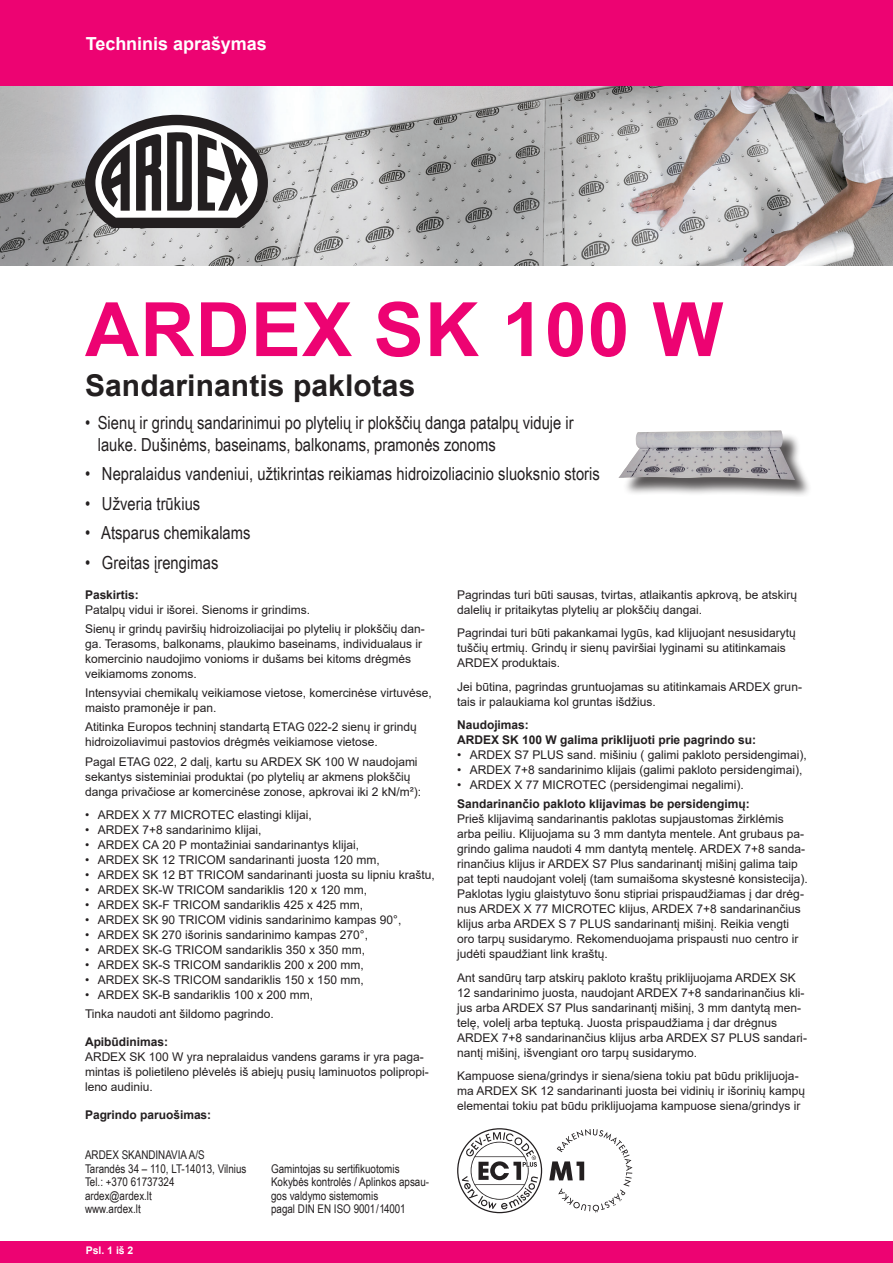
<style>
.page{position:relative;width:893px;height:1263px;background:#fff}
.page>*{position:absolute;margin:0;border:0;box-sizing:border-box;transform-origin:0 0}
.Titel{font:700 75px "Arial";letter-spacing:.015em;color:#ed0372}
.Untertitel{font:700 30px "Arial";letter-spacing:.005em;color:#231f20}
.t1{font:18px/21.6px "Arial Narrow";letter-spacing:.005em;color:#231f20}
.Fliesstext{font:700 18px "Arial";color:#fff}
.Fliesstext-2{font:12px/15px "Arial";color:#231f20}
.t2{font:12px/13.5px "Arial Narrow";color:#231f20}
.Fliesstext-3{font:700 12px "Arial";color:#231f20}
.Subheads{font:700 12px "Arial";color:#231f20}
.Fliesstext-4{font:700 10.5px "Arial";color:#fff}
</style>
<div class="page">
<img style="left:0;top:85px;width:893px;height:180px">
<div style="left:0;top:1242px;width:893px;height:21px;background:#ed0372"></div>
<div style="left:0;top:0;width:893px;height:85px;background:#ed0372"></div>
<svg style="left:85px;top:115px;width:183px;height:113px"></svg>
<div style="left:622px;top:433px;width:190px;height:65px;background:#231f20;opacity:.75"></div>
<img style="left:618px;top:430px;width:177px;height:50px">
<svg style="left:457px;top:1128px;width:85px;height:85px"></svg>
<svg style="left:549px;top:1129px;width:83px;height:83px"></svg>
<p class="Fliesstext" style="left:86px;top:31px;width:183px">Techninis aprašymas</p>
<p class="Titel" style="left:85px;top:277px;width:640px">ARDEX SK 100 W</p>
<p class="Untertitel" style="left:85px;top:364px;width:332px">Sandarinantis paklotas</p>
<p class="t1" style="left:98px;top:411px;width:477px;text-indent:-13px">• Sienų ir grindų sandarinimui po plytelių ir plokščių danga patalpų viduje ir lauke. Dušinėms, baseinams, balkonams, pramonės zonoms</p>
<p class="t1" style="left:85px;top:462px;width:516px">• Nepralaidus vandeniui, užtikrintas reikiamas hidroizoliacinio sluoksnio storis</p>
<p class="t1" style="left:85px;top:492px;width:117px">• Užveria trūkius</p>
<p class="t1" style="left:85px;top:521px;width:167px">• Atsparus chemikalams</p>
<p class="t1" style="left:85px;top:551px;width:135px">• Greitas įrengimas</p>
<p class="Subheads" style="left:85px;top:586px;width:55px">Paskirtis:</p>
<p class="Fliesstext-2" style="left:85px;top:602px;width:226px">Patalpų vidui ir išorei. Sienoms ir grindims.</p>
<p class="Fliesstext-2" style="left:85px;top:621px;width:341px">Sienų ir grindų paviršių hidroizoliacijai po plytelių ir plokščių dan&shy;ga. Terasoms, balkonams, plaukimo baseinams, individualaus ir komercinio naudojimo vonioms ir dušams bei kitoms drėgmės veikiamoms zonoms.</p>
<p class="Fliesstext-2" style="left:85px;top:685px;width:348px">Intensyviai chemikalų veikiamose vietose, komercinėse virtuvėse, maisto pramonėje ir pan.</p>
<p class="Fliesstext-2" style="left:85px;top:719px;width:333px">Atitinka Europos techninį standartą ETAG 022-2 sienų ir grindų hidroizoliavimui pastovios drėgmės veikiamose vietose.</p>
<p class="Fliesstext-2" style="left:85px;top:754px;width:338px">Pagal ETAG 022, 2 dalį, kartu su ARDEX SK 100 W naudojami sekantys sisteminiai produktai (po plytelių ar akmens plokščių danga privačiose ar komercinėse zonose, apkrovai iki 2 kN/m²):</p>
<p class="Fliesstext-2" style="left:85px;top:807px;width:228px">• ARDEX X 77 MICROTEC elastingi klijai,</p>
<p class="Fliesstext-2" style="left:85px;top:822px;width:178px">• ARDEX 7+8 sandarinimo klijai,</p>
<p class="Fliesstext-2" style="left:85px;top:837px;width:276px">• ARDEX CA 20 P montažiniai sandarinantys klijai,</p>
<p class="Fliesstext-2" style="left:85px;top:852px;width:296px">• ARDEX SK 12 TRICOM sandarinanti juosta 120 mm,</p>
<p class="Fliesstext-2" style="left:85px;top:867px;width:351px">• ARDEX SK 12 BT TRICOM sandarinanti juosta su lipniu kraštu,</p>
<p class="Fliesstext-2" style="left:85px;top:882px;width:284px">• ARDEX SK-W TRICOM sandariklis 120 x 120 mm,</p>
<p class="Fliesstext-2" style="left:85px;top:897px;width:280px">• ARDEX SK-F TRICOM sandariklis 425 x 425 mm,</p>
<p class="Fliesstext-2" style="left:85px;top:912px;width:318px">• ARDEX SK 90 TRICOM vidinis sandarinimo kampas 90°,</p>
<p class="Fliesstext-2" style="left:85px;top:927px;width:284px">• ARDEX SK 270 išorinis sandarinimo kampas 270°,</p>
<p class="Fliesstext-2" style="left:85px;top:942px;width:282px">• ARDEX SK-G TRICOM sandariklis 350 x 350 mm,</p>
<p class="Fliesstext-2" style="left:85px;top:957px;width:280px">• ARDEX SK-S TRICOM sandariklis 200 x 200 mm,</p>
<p class="Fliesstext-2" style="left:85px;top:972px;width:280px">• ARDEX SK-S TRICOM sandariklis 150 x 150 mm,</p>
<p class="Fliesstext-2" style="left:85px;top:987px;width:230px">• ARDEX SK-B sandariklis 100 x 200 mm,</p>
<p class="Fliesstext-2" style="left:85px;top:1006px;width:190px">Tinka naudoti ant šildomo pagrindo.</p>
<p class="Subheads" style="left:85px;top:1033px;width:85px">Apibūdinimas:</p>
<p class="Fliesstext-2" style="left:85px;top:1049px;width:345px">ARDEX SK 100 W yra nepralaidus vandens garams ir yra paga&shy;mintas iš polietileno plėvelės iš abiejų pusių laminuotos polipropi&shy;leno audiniu.</p>
<p class="Subheads" style="left:85px;top:1106px;width:128px">Pagrindo paruošimas:</p>
<p class="t2" style="left:85px;top:1148px;width:121px">ARDEX SKANDINAVIA A/S</p>
<p class="t2" style="left:85px;top:1161px;width:163px">Tarandės 34 – 110, LT-14013, Vilnius</p>
<p class="t2" style="left:85px;top:1175px;width:91px">Tel.: +370 61737324</p>
<p class="t2" style="left:85px;top:1188px;width:68px">ardex@ardex.lt</p>
<p class="t2" style="left:85px;top:1202px;width:57px">www.ardex.lt</p>
<p class="Fliesstext-4" style="left:86px;top:1243px;width:49px">Psl. 1 iš 2</p>
<p class="t2" style="left:271px;top:1161px;width:130px">Gamintojas su sertifikuotomis</p>
<p class="t2" style="left:271px;top:1175px;width:160px">Kokybės kontrolės / Aplinkos apsau&shy;gos valdymo sistemomis</p>
<p class="t2" style="left:271px;top:1202px;width:136px">pagal DIN EN ISO 9001/14001</p>
<p class="Fliesstext-2" style="left:457px;top:587px;width:341px">Pagrindas turi būti sausas, tvirtas, atlaikantis apkrovą, be atskirų dalelių ir pritaikytas plytelių ar plokščių dangai.</p>
<p class="Fliesstext-2" style="left:457px;top:625px;width:340px">Pagrindai turi būti pakankamai lygūs, kad klijuojant nesusidarytų tuščių ertmių. Grindų ir sienų paviršiai lyginami su atitinkamais<br>ARDEX produktais.</p>
<p class="Fliesstext-2" style="left:457px;top:679px;width:346px">Jei būtina, pagrindas gruntuojamas su atitinkamais ARDEX grun&shy;tais ir palaukiama kol gruntas išdžius.</p>
<p class="Fliesstext-3" style="left:457px;top:716px;width:73px">Naudojimas:</p>
<p class="Fliesstext-3" style="left:457px;top:731px;width:300px">ARDEX SK 100 W galima priklijuoti prie pagrindo su:</p>
<p class="Fliesstext-2" style="left:457px;top:747px;width:351px">• ARDEX S7 PLUS sand. mišiniu ( galimi pakloto persidengimai),</p>
<p class="Fliesstext-2" style="left:457px;top:762px;width:347px">• ARDEX 7+8 sandarinimo klijais (galimi pakloto persidengimai),</p>
<p class="Fliesstext-2" style="left:457px;top:777px;width:288px">• ARDEX X 77 MICROTEC (persidengimai negalimi).</p>
<p class="Fliesstext-3" style="left:457px;top:796px;width:294px">Sandarinančio pakloto klijavimas be persidengimų:</p>
<p class="Fliesstext-2" style="left:457px;top:811px;width:352px">Prieš klijavimą sandarinantis paklotas supjaustomas žirklėmis arba peiliu. Klijuojama su 3 mm dantyta mentele. Ant grubaus pa&shy;grindo galima naudoti 4 mm dantytą mentelę. ARDEX 7+8 sanda&shy;rinančius klijus ir ARDEX S7 Plus sandarinantį mišinį galima taip pat tepti naudojant volelį (tam sumaišoma skystesnė konsistecija).<br>Paklotas lygiu glaistytuvo šonu stipriai prispaudžiamas į dar drėg&shy;nus ARDEX X 77 MICROTEC klijus, ARDEX 7+8 sandarinančius klijus arba ARDEX S 7 PLUS sandarinantį mišinį. Reikia vengti oro tarpų susidarymo. Rekomenduojama prispausti nuo centro ir judėti spaudžiant link kraštų.</p>
<p class="Fliesstext-2" style="left:457px;top:970px;width:351px">Ant sandūrų tarp atskirų pakloto kraštų priklijuojama ARDEX SK 12 sandarinimo juosta, naudojant ARDEX 7+8 sandarinančius kli&shy;jus arba ARDEX S7 Plus sandarinantį mišinį, 3 mm dantytą men&shy;telę, volelį arba teptuką. Juosta prispaudžiama į dar drėgnus ARDEX 7+8 sandarinančius klijus arba ARDEX S7 PLUS sandari&shy;nantį mišinį, išvengiant oro tarpų susidarymo.</p>
<p class="Fliesstext-2" style="left:457px;top:1068px;width:350px">Kampuose siena/grindys ir siena/siena tokiu pat būdu priklijuoja&shy;ma ARDEX SK 12 sandarinanti juosta bei vidinių ir išorinių kampų elementai tokiu pat būdu priklijuojama kampuose siena/grindys ir</p>
</div>
